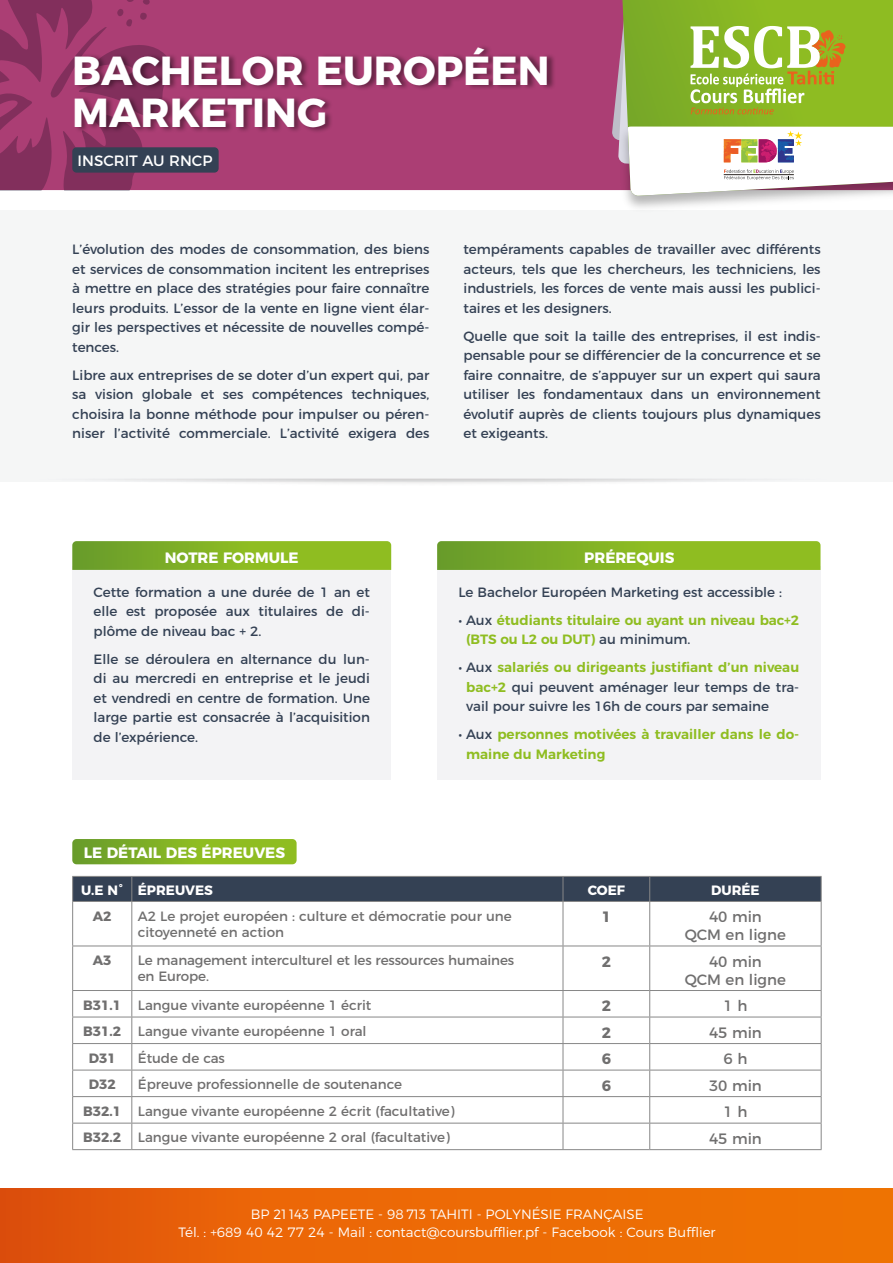
<style>
.page{position:relative;width:893px;height:1263px;background:#fff}
.page>*{position:absolute;margin:0;border:0;box-sizing:border-box;transform-origin:0 0}
.t1{font:700 40.5px/42px "Montserrat";color:#fff}
.t2{font:15px "Montserrat";color:#706f6f}
.t3{font:700 15px "Montserrat";color:#fff}
.t4{font:15px "Montserrat";color:#fff}
.t5{font:700 15px "Montserrat";color:#706f6f}
.Txt{font:13.5px/19.5px "Montserrat";color:#344154;text-align:justify}
.t6{font:13.5px/16.2px "Montserrat";color:#706f6f}
.Txt-2{font:600 13.5px/19.5px "Montserrat";color:#8fbd21}
.t7{font:300 13.5px "Montserrat";color:#fff}
.t8{font:700 13.5px "Montserrat";color:#706f6f}
.t9{font:700 13.5px "Montserrat";color:#fff}
.s1{font-weight:400;color:#344154}
.s2{font-weight:600;color:#8fbd21}
</style>
<div class="page">
<div style="left:0;top:210px;width:893px;height:272px;background:#f5f6f6"></div>
<div style="left:0;top:1189px;width:893px;height:74px;background:linear-gradient(to right,#e3570b,#f27802)"></div>
<div style="left:173px;top:0;width:432px;height:190px;background:#ab3e74"></div>
<svg style="left:0;top:0;width:173px;height:190px;background:#9a376a"></svg>
<img style="left:605px;top:0;width:288px;height:208px">
<svg style="left:690px;top:26px;width:155px;height:88px"></svg>
<svg style="left:622px;top:127px;width:271px;height:69px"></svg>
<hr style="left:724px;top:174px;width:70px;height:1px;background:#2b2522">
<div style="left:72px;top:147px;width:147px;height:26px;background:#344154;border-radius:4px"></div>
<div style="left:74px;top:44px;width:482px;height:89px;background:#000;opacity:.4"></div>
<div style="left:72px;top:566px;width:319px;height:214px;background:#f3f3f5"></div>
<svg style="left:72px;top:541px;width:319px;height:29px;background:#84b326"></svg>
<div style="left:437px;top:567px;width:383px;height:213px;background:#f3f3f5"></div>
<svg style="left:437px;top:541px;width:383px;height:29px;background:#84b325"></svg>
<svg style="left:72px;top:839px;width:225px;height:25px;background:#84b325"></svg>
<div style="left:72px;top:876px;width:750px;height:25px;background:#344154"></div>
<hr style="left:72px;top:901px;width:60px;height:1px;background:#878787">
<hr style="left:72px;top:902px;width:1px;height:43px;background:#878787">
<hr style="left:132px;top:901px;width:431px;height:1px;background:#878787">
<hr style="left:131px;top:902px;width:1px;height:43px;background:#878787">
<hr style="left:563px;top:901px;width:87px;height:1px;background:#878787">
<hr style="left:563px;top:902px;width:1px;height:43px;background:#878787">
<hr style="left:650px;top:901px;width:171px;height:1px;background:#878787">
<hr style="left:649px;top:902px;width:1px;height:43px;background:#878787">
<hr style="left:821px;top:902px;width:1px;height:43px;background:#878787">
<hr style="left:72px;top:945px;width:60px;height:1px;background:#878787">
<hr style="left:72px;top:946px;width:1px;height:44px;background:#878787">
<hr style="left:132px;top:945px;width:431px;height:1px;background:#878787">
<hr style="left:131px;top:946px;width:1px;height:44px;background:#878787">
<hr style="left:563px;top:945px;width:87px;height:1px;background:#878787">
<hr style="left:563px;top:946px;width:1px;height:44px;background:#878787">
<hr style="left:650px;top:945px;width:171px;height:1px;background:#878787">
<hr style="left:649px;top:946px;width:1px;height:44px;background:#878787">
<hr style="left:821px;top:946px;width:1px;height:44px;background:#878787">
<hr style="left:72px;top:990px;width:60px;height:1px;background:#878787">
<hr style="left:132px;top:990px;width:431px;height:1px;background:#878787">
<hr style="left:563px;top:990px;width:87px;height:1px;background:#878787">
<hr style="left:650px;top:990px;width:171px;height:1px;background:#878787">
<hr style="left:72px;top:1017px;width:60px;height:1px;background:#878787">
<hr style="left:132px;top:1017px;width:431px;height:1px;background:#878787">
<hr style="left:563px;top:1017px;width:87px;height:1px;background:#878787">
<hr style="left:650px;top:1017px;width:171px;height:1px;background:#878787">
<hr style="left:72px;top:1043px;width:60px;height:1px;background:#878787">
<hr style="left:132px;top:1043px;width:431px;height:1px;background:#878787">
<hr style="left:563px;top:1043px;width:87px;height:1px;background:#878787">
<hr style="left:650px;top:1043px;width:171px;height:1px;background:#878787">
<hr style="left:72px;top:1070px;width:60px;height:1px;background:#878787">
<hr style="left:132px;top:1070px;width:431px;height:1px;background:#878787">
<hr style="left:563px;top:1070px;width:87px;height:1px;background:#878787">
<hr style="left:650px;top:1070px;width:171px;height:1px;background:#878787">
<hr style="left:72px;top:1096px;width:60px;height:1px;background:#878787">
<hr style="left:132px;top:1096px;width:431px;height:1px;background:#878787">
<hr style="left:563px;top:1096px;width:87px;height:1px;background:#878787">
<hr style="left:650px;top:1096px;width:171px;height:1px;background:#878787">
<hr style="left:72px;top:1123px;width:60px;height:1px;background:#878787">
<svg style="left:72px;top:991px;width:1px;height:158px"></svg>
<hr style="left:132px;top:1123px;width:431px;height:1px;background:#878787">
<svg style="left:131px;top:991px;width:1px;height:158px"></svg>
<hr style="left:563px;top:1123px;width:87px;height:1px;background:#878787">
<svg style="left:563px;top:991px;width:1px;height:158px"></svg>
<hr style="left:650px;top:1123px;width:171px;height:1px;background:#878787">
<svg style="left:649px;top:991px;width:1px;height:158px"></svg>
<svg style="left:821px;top:991px;width:1px;height:158px"></svg>
<hr style="left:72px;top:1149px;width:60px;height:1px;background:#878787">
<hr style="left:132px;top:1149px;width:431px;height:1px;background:#878787">
<hr style="left:563px;top:1149px;width:87px;height:1px;background:#878787">
<hr style="left:650px;top:1149px;width:171px;height:1px;background:#878787">
<p class="t1" style="left:72px;top:46px;width:479px">BACHELOR EUROPÉEN<br>MARKETING</p>
<p class="t4" style="left:83px;top:149px;width:127px">DIPLÔME D’ÉTAT</p>
<p class="t4" style="left:78px;top:148px;width:136px">INSCRIT AU RNCP</p>
<p class="Txt" style="left:72px;top:239px;width:359px">L’évolution des modes de consommation, des biens et services de consommation incitent les entreprises à mettre en place des stratégies pour faire connaître leurs produits. L’essor de la vente en ligne vient élar&shy;gir les perspectives et nécessite de nouvelles compé&shy;tences.</p>
<p class="Txt" style="left:72px;top:364px;width:359px">Libre aux entreprises de se doter d’un expert qui, par sa vision globale et ses compétences techniques, choisira la bonne méthode pour impulser ou péren&shy;niser l’activité commerciale. L’activité exigera des</p>
<p class="Txt" style="left:463px;top:239px;width:359px">tempéraments capables de travailler avec différents acteurs, tels que les chercheurs, les techniciens, les industriels, les forces de vente mais aussi les publici&shy;taires et les designers.</p>
<p class="Txt" style="left:463px;top:325px;width:359px">Quelle que soit la taille des entreprises, il est indis&shy;pensable pour se différencier de la concurrence et se faire connaitre, de s’appuyer sur un expert qui saura utiliser les fondamentaux dans un environnement évolutif auprès de clients toujours plus dynamiques et exigeants.</p>
<p class="t3" style="left:165px;top:545px;width:135px">NOTRE FORMULE</p>
<p class="Txt" style="left:94px;top:581px;width:278px">Cette formation a une durée de 1 an et elle est proposée aux titulaires de di&shy;plôme de niveau bac + 2.</p>
<p class="Txt" style="left:94px;top:648px;width:278px">Elle se déroulera en alternance du lun&shy;di au mercredi en entreprise et le jeudi et vendredi en centre de formation. Une large partie est consacrée à l’acquisition de l’expérience.</p>
<p class="t3" style="left:584px;top:545px;width:92px">PRÉREQUIS</p>
<p class="Txt" style="left:458px;top:581px;width:325px">Le Bachelor Européen Marketing est accessible :</p>
<p class="Txt-2" style="left:466px;top:609px;width:334px;text-indent:-8px"><span class="s1">• Aux</span> étudiants titulaire ou ayant un niveau bac+2 (BTS ou L2 ou DUT) <span class="s1">au minimum.</span></p>
<p class="Txt" style="left:466px;top:657px;width:335px;text-indent:-8px">• Aux <span class="s2">salariés ou dirigeants justifiant d’un niveau bac+2</span> qui peuvent aménager leur temps de tra&shy;vail pour suivre les 16h de cours par semaine</p>
<p class="Txt-2" style="left:466px;top:724px;width:334px;text-indent:-8px"><span class="s1">• Aux</span> personnes motivées à travailler dans le do&shy;maine du Marketing</p>
<p class="t3" style="left:84px;top:840px;width:203px">LE DÉTAIL DES ÉPREUVES</p>
<p class="t9" style="left:81px;top:879px;width:44px">U.E N°</p>
<p class="t9" style="left:138px;top:879px;width:77px">ÉPREUVES</p>
<p class="t9" style="left:588px;top:879px;width:39px">COEF</p>
<p class="t9" style="left:711px;top:879px;width:50px">DURÉE</p>
<p class="t8" style="left:93px;top:905px;width:20px">A2</p>
<p class="t6" style="left:138px;top:906px;width:375px">A2 Le projet européen : culture et démocratie pour une citoyenneté en action</p>
<p class="t5" style="left:602px;top:904px;width:11px">1</p>
<p class="t2" style="left:709px;top:905px;width:54px">40 min</p>
<p class="t2" style="left:685px;top:923px;width:102px">QCM en ligne</p>
<p class="t8" style="left:93px;top:949px;width:20px">A3</p>
<p class="t6" style="left:138px;top:951px;width:378px">Le management interculturel et les ressources humaines en Europe.</p>
<p class="t5" style="left:602px;top:949px;width:11px">2</p>
<p class="t2" style="left:709px;top:949px;width:54px">40 min</p>
<p class="t2" style="left:685px;top:967px;width:102px">QCM en ligne</p>
<p class="t8" style="left:83px;top:994px;width:39px">B31.1</p>
<p class="t6" style="left:138px;top:995px;width:235px">Langue vivante européenne 1 écrit</p>
<p class="t5" style="left:602px;top:993px;width:11px">2</p>
<p class="t2" style="left:724px;top:994px;width:25px">1 h</p>
<p class="t8" style="left:83px;top:1020px;width:39px">B31.2</p>
<p class="t6" style="left:138px;top:1022px;width:230px">Langue vivante européenne 1 oral</p>
<p class="t5" style="left:602px;top:1020px;width:11px">2</p>
<p class="t2" style="left:709px;top:1020px;width:54px">45 min</p>
<p class="t8" style="left:89px;top:1047px;width:29px">D31</p>
<p class="t6" style="left:138px;top:1048px;width:89px">Étude de cas</p>
<p class="t5" style="left:602px;top:1046px;width:11px">6</p>
<p class="t2" style="left:724px;top:1047px;width:25px">6 h</p>
<p class="t8" style="left:89px;top:1073px;width:29px">D32</p>
<p class="t6" style="left:138px;top:1075px;width:266px">Épreuve professionnelle de soutenance</p>
<p class="t5" style="left:602px;top:1073px;width:11px">6</p>
<p class="t2" style="left:709px;top:1073px;width:54px">30 min</p>
<p class="t8" style="left:83px;top:1100px;width:39px">B32.1</p>
<p class="t6" style="left:138px;top:1102px;width:318px">Langue vivante européenne 2 écrit (facultative)</p>
<p class="t2" style="left:724px;top:1100px;width:25px">1 h</p>
<p class="t8" style="left:83px;top:1126px;width:39px">B32.2</p>
<p class="t6" style="left:138px;top:1128px;width:313px">Langue vivante européenne 2 oral (facultative)</p>
<p class="t2" style="left:709px;top:1126px;width:54px">45 min</p>
<p class="t7" style="left:251px;top:1204px;width:394px">BP 21 143 PAPEETE - 98 713 TAHITI - POLYNÉSIE FRANÇAISE</p>
<p class="t7" style="left:179px;top:1222px;width:538px">Tél. : +689 40 42 77 24 - Mail : contact@coursbufflier.pf - Facebook : Cours Bufflier</p>
</div>
